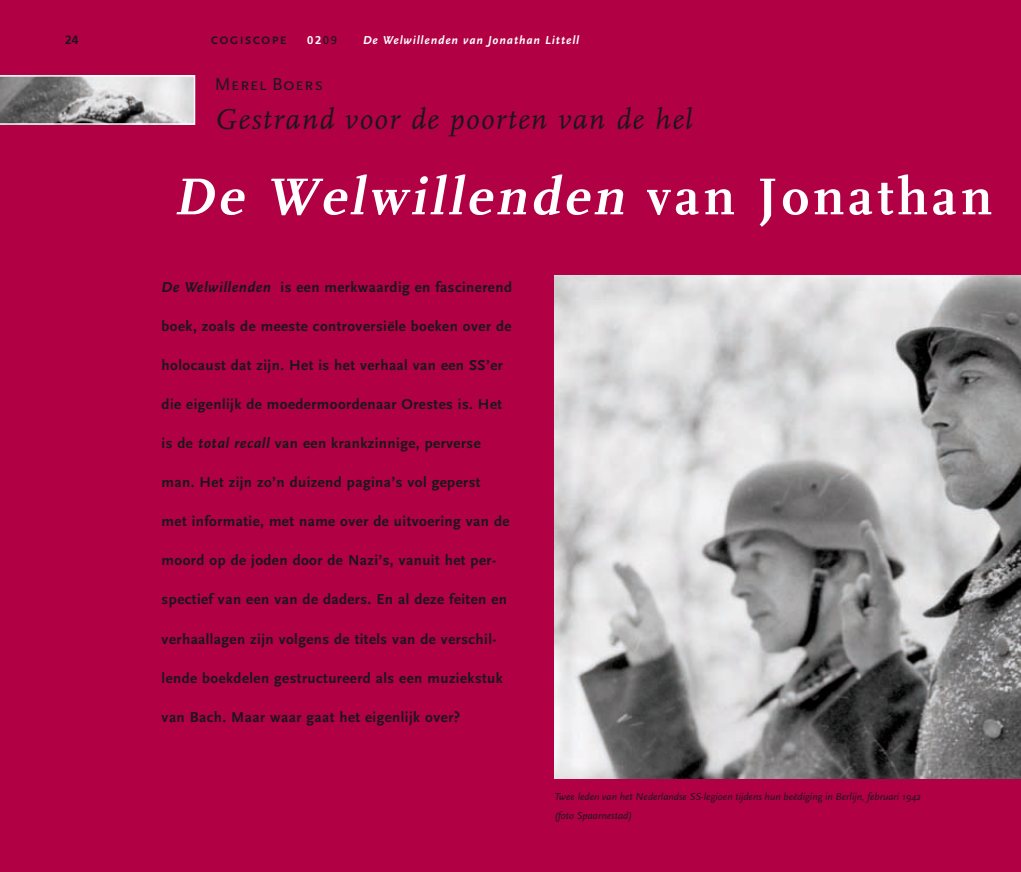
<style>
.page{position:relative;width:1021px;height:872px;background:#fff}
.page>*{position:absolute;margin:0;border:0;box-sizing:border-box;transform-origin:0 0}
.t1{font:italic 700 54px "FF Scala";color:#fff}
.t2{font:italic 30px "FF Scala";letter-spacing:.05em;color:#1a171c}
.t3{font:18px "Scala Sans Pro";letter-spacing:.025em;color:#1a171c}
.t4{font:700 15px "Scala Sans Pro";letter-spacing:.03em;color:#1a171c}
.t5{font:italic 700 12px "Scala Sans Pro";letter-spacing:.075em;color:#fff}
.t6{font:700 12px "Frutiger LT Std";color:#1a171c}
.t7{font:700 11.25px "Scala Sans Pro";color:#1a171c}
.t8{font:700 11.25px "Frutiger LT Std";color:#fff}
.t9{font:italic 10.5px/19.5px "Scala Sans Pro";color:#1a171c}
.s1{font-weight:400;color:#1a171c}
.s2{font-style:normal}
.s3{font-style:italic}
</style>
<div class="page">
<div style="left:0;top:0;width:1020px;height:872px;background:#b10044"></div>
<svg style="left:0;top:75px;width:195px;height:50px"></svg>
<img style="left:554px;top:276px;width:466px;height:502px">
<p class="t6" style="left:65px;top:32px;width:15px">24</p>
<p class="t7" style="left:211px;top:33px;width:38px">co giscop</p>
<p class="t7" style="left:280px;top:33px;width:8px">e</p>
<p class="t8" style="left:307px;top:33px;width:32px">02<span class="s1">09</span></p>
<p class="t5" style="left:363px;top:32px;width:217px">De Welwillenden van Jonathan Littell</p>
<p class="t3" style="left:215px;top:73px;width:110px">Merel Boers</p>
<h2 class="t2" style="left:215px;top:103px;width:479px">Gestrand voor de poorten van de hel</h2>
<h1 class="t1" style="left:174px;top:166px;width:820px">De Welwillenden <span class="s2">v a n J o n a t h a n</span></h1>
<p class="t4" style="left:162px;top:279px;width:352px"><span class="s3">De Welwillenden</span> is een merkwaardig en fascinerend</p>
<p class="t4" style="left:162px;top:318px;width:351px">boek, zoals de meeste controversiële boeken over de</p>
<p class="t4" style="left:162px;top:357px;width:343px">holocaust dat zijn. Het is het verhaal van een SS’er</p>
<p class="t4" style="left:162px;top:396px;width:342px">die eigenlijk de moedermoordenaar Orestes is. Het</p>
<p class="t4" style="left:162px;top:435px;width:320px">is de <span class="s3">total recall</span> van een krankzinnige, perverse</p>
<p class="t4" style="left:162px;top:474px;width:320px">man. Het zijn zo’n duizend pagina’s vol geperst</p>
<p class="t4" style="left:162px;top:513px;width:349px">met informatie, met name over de uitvoering van de</p>
<p class="t4" style="left:162px;top:552px;width:336px">moord op de joden door de Nazi’s, vanuit het per-</p>
<p class="t4" style="left:162px;top:591px;width:347px">spectief van een van de daders. En al deze feiten en</p>
<p class="t4" style="left:162px;top:630px;width:336px">verhaallagen zijn volgens de titels van de verschil-</p>
<p class="t4" style="left:162px;top:669px;width:343px">lende boekdelen gestructureerd als een muziekstuk</p>
<p class="t4" style="left:162px;top:708px;width:300px">van Bach. Maar waar gaat het eigenlijk over?</p>
<p class="t9" style="left:554px;top:786px;width:368px">Twee leden van het Nederlandse SS-legioen tijdens hun beëdiging in Berlijn, februari 1942 (foto Spaarnestad)</p>
</div>
